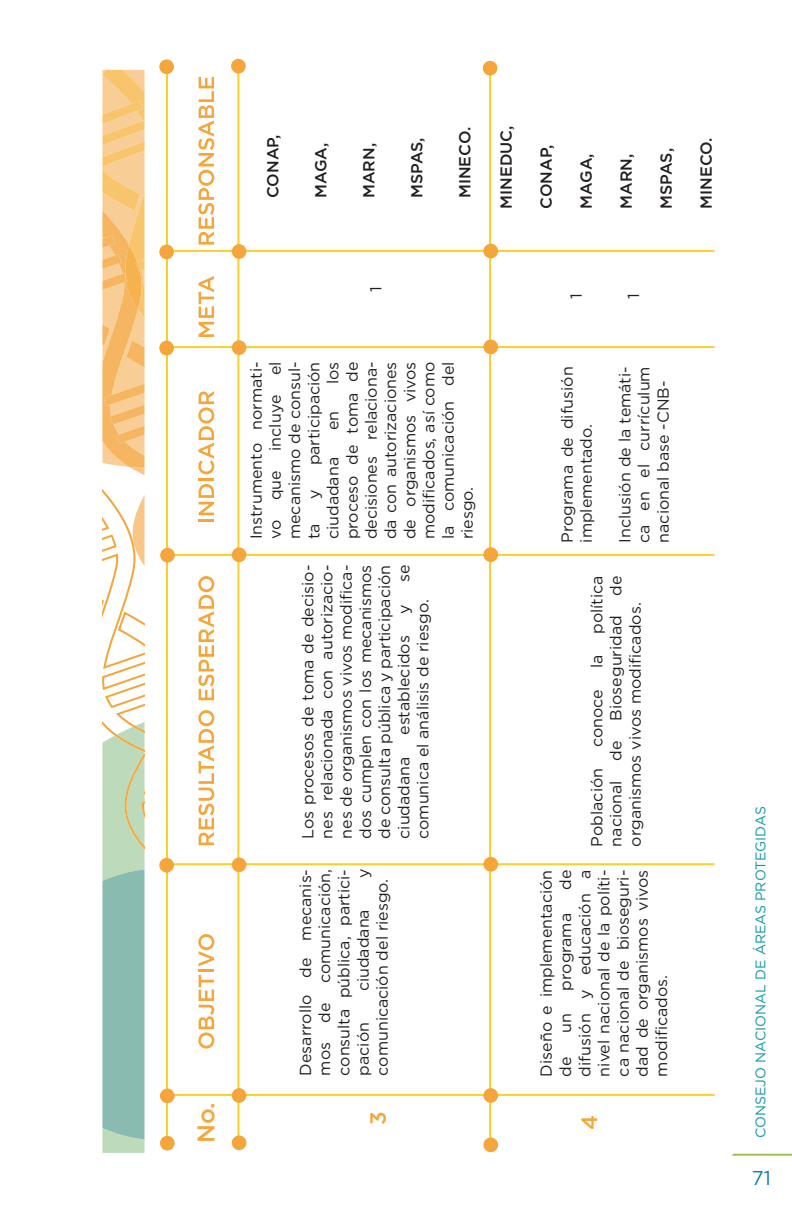
<style>
.page{position:relative;width:792px;height:1224px;background:#fff}
.page>*{position:absolute;margin:0;border:0;box-sizing:border-box;transform-origin:0 0}
.t1{font:500 24px "Gotham";color:#f4a53b}
.t2{font:500 22px "Gotham";color:#f4a53b}
.t3{font:20px "Gotham";color:#107eb1}
.t4{font:16px/19.2px "Gotham";color:#231f20;text-align:justify}
.t5{font:500 16px "Gotham";color:#231f20}
.t6{font:14px "Gotham";color:#0f99a1}
</style>
<div class="page">
<svg style="left:732px;top:1153px;width:60px;height:3px"></svg>
<hr style="left:165px;top:863px;width:549px;height:2px;background:#f7d02c">
<hr style="left:164px;top:1094px;width:550px;height:2px;background:#f7d02c">
<hr style="left:165px;top:554px;width:549px;height:2px;background:#f7d02c">
<hr style="left:168px;top:346px;width:546px;height:2px;background:#f7d02c">
<hr style="left:167px;top:250px;width:547px;height:2px;background:#f7d02c">
<svg style="left:102px;top:70px;width:43px;height:1083px"></svg>
<hr style="left:489px;top:68px;width:2px;height:1077px;background:#f7d02c">
<div style="left:483px;top:1137px;width:15px;height:15px;background:#f4a53b;border-radius:50%"></div>
<div style="left:483px;top:1088px;width:15px;height:15px;background:#f4a53b;border-radius:50%"></div>
<div style="left:483px;top:857px;width:15px;height:15px;background:#f4a53b;border-radius:50%"></div>
<div style="left:483px;top:547px;width:15px;height:15px;background:#f4a53b;border-radius:50%"></div>
<div style="left:483px;top:340px;width:15px;height:14px;background:#f4a53b;border-radius:50%"></div>
<div style="left:483px;top:244px;width:15px;height:14px;background:#f4a53b;border-radius:50%"></div>
<div style="left:483px;top:61px;width:14px;height:14px;background:#f4a53b;border-radius:50%"></div>
<hr style="left:237px;top:66px;width:2px;height:1077px;background:#f7d02c">
<div style="left:232px;top:1135px;width:14px;height:15px;background:#f4a53b;border-radius:50%"></div>
<div style="left:232px;top:1088px;width:14px;height:15px;background:#f4a53b;border-radius:50%"></div>
<div style="left:232px;top:857px;width:14px;height:15px;background:#f4a53b;border-radius:50%"></div>
<div style="left:232px;top:547px;width:14px;height:15px;background:#f4a53b;border-radius:50%"></div>
<div style="left:232px;top:340px;width:14px;height:15px;background:#f4a53b;border-radius:50%"></div>
<div style="left:232px;top:244px;width:14px;height:15px;background:#f4a53b;border-radius:50%"></div>
<div style="left:231px;top:59px;width:15px;height:14px;background:#f4a53b;border-radius:50%"></div>
<hr style="left:166px;top:68px;width:2px;height:1078px;background:#f7d02c">
<svg style="left:198px;top:975px;width:16px;height:74px"></svg>
<hr style="left:199px;top:969px;width:15px;height:3px;background:#f4a53b">
<svg style="left:198px;top:934px;width:16px;height:32px"></svg>
<svg style="left:198px;top:710px;width:16px;height:135px"></svg>
<svg style="left:198px;top:576px;width:16px;height:124px"></svg>
<hr style="left:199px;top:519px;width:15px;height:3px;background:#f4a53b">
<svg style="left:198px;top:391px;width:16px;height:124px"></svg>
<svg style="left:199px;top:276px;width:15px;height:61px"></svg>
<svg style="left:198px;top:77px;width:16px;height:168px"></svg>
<div style="left:160px;top:1089px;width:15px;height:14px;background:#f4a53b;border-radius:50%"></div>
<div style="left:160px;top:1136px;width:15px;height:14px;background:#f4a53b;border-radius:50%"></div>
<div style="left:159px;top:858px;width:15px;height:15px;background:#f4a53b;border-radius:50%"></div>
<div style="left:160px;top:548px;width:15px;height:15px;background:#f4a53b;border-radius:50%"></div>
<div style="left:159px;top:341px;width:15px;height:14px;background:#f4a53b;border-radius:50%"></div>
<div style="left:159px;top:245px;width:15px;height:14px;background:#f4a53b;border-radius:50%"></div>
<div style="left:159px;top:59px;width:15px;height:15px;background:#f4a53b;border-radius:50%"></div>
<h1 class="t1" style="left:197px;top:1143px;width:42px;rotate:-90deg">No.</h1>
<p class="t5" style="left:267px;top:198px;width:65px;rotate:-90deg">CONAP,</p>
<p class="t5" style="left:315px;top:198px;width:57px;rotate:-90deg">MAGA,</p>
<p class="t5" style="left:363px;top:198px;width:57px;rotate:-90deg">MARN,</p>
<p class="t5" style="left:411px;top:198px;width:62px;rotate:-90deg">MSPAS,</p>
<p class="t5" style="left:459px;top:198px;width:73px;rotate:-90deg">MINECO.</p>
<p class="t5" style="left:500px;top:209px;width:85px;rotate:-90deg">MINEDUC,</p>
<p class="t5" style="left:540px;top:209px;width:65px;rotate:-90deg">CONAP,</p>
<p class="t5" style="left:580px;top:209px;width:57px;rotate:-90deg">MAGA,</p>
<p class="t5" style="left:620px;top:209px;width:57px;rotate:-90deg">MARN,</p>
<p class="t5" style="left:660px;top:209px;width:62px;rotate:-90deg">MSPAS,</p>
<p class="t5" style="left:700px;top:209px;width:73px;rotate:-90deg">MINECO.</p>
<p class="t4" style="left:367px;top:292px;width:7px;rotate:-90deg">1</p>
<p class="t4" style="left:324px;top:539px;width:179px;text-indent:155px;rotate:-90deg">los proceso de toma de decisiones relaciona&shy;da con autorizaciones de organismos vivos modificados, así como la comunicación del riesgo.</p>
<p class="t4" style="left:247px;top:539px;width:179px;rotate:-90deg">Instrumento normati&shy;vo que incluye el mecanismo de consul&shy;ta</p>
<p class="t4" style="left:305px;top:539px;width:179px;text-indent:74px;rotate:-90deg">participación ciudadana</p>
<p class="t4" style="left:324px;top:430px;width:21px;rotate:-90deg">en</p>
<p class="t4" style="left:305px;top:499px;width:11px;rotate:-90deg">y</p>
<p class="t4" style="left:395px;top:582px;width:19px;rotate:-90deg">se</p>
<p class="t4" style="left:299px;top:839px;width:275px;rotate:-90deg">Los procesos de toma de decisio&shy;nes relacionada con autorizacio&shy;nes de organismos vivos modifica&shy;dos cumplen con los mecanismos de consulta pública y participación ciudadana</p>
<p class="t4" style="left:414px;top:839px;width:241px;rotate:-90deg">comunica el análisis de riesgo.</p>
<p class="t4" style="left:395px;top:614px;width:11px;rotate:-90deg">y</p>
<p class="t4" style="left:395px;top:735px;width:101px;rotate:-90deg">establecidos</p>
<p class="t4" style="left:567px;top:299px;width:7px;rotate:-90deg">1</p>
<p class="t4" style="left:625px;top:299px;width:7px;rotate:-90deg">1</p>
<p class="t4" style="left:558px;top:543px;width:178px;rotate:-90deg">Programa de difusión implementado.</p>
<p class="t4" style="left:616px;top:543px;width:178px;rotate:-90deg">Inclusión de la temáti&shy;ca en el currículum nacional base -CNB-</p>
<p class="t4" style="left:588px;top:847px;width:273px;text-indent:213px;rotate:-90deg">política nacional de Bioseguridad de organismos vivos modificados.</p>
<p class="t4" style="left:588px;top:668px;width:15px;rotate:-90deg">la</p>
<p class="t4" style="left:588px;top:747px;width:59px;rotate:-90deg">conoce</p>
<p class="t4" style="left:588px;top:847px;width:80px;rotate:-90deg">Población</p>
<p class="t4" style="left:354px;top:878px;width:11px;rotate:-90deg">y</p>
<p class="t4" style="left:297px;top:1076px;width:208px;rotate:-90deg">Desarrollo de mecanis&shy;mos de comunicación, consulta pública, partici&shy;pación</p>
<p class="t4" style="left:557px;top:1077px;width:208px;text-indent:187px;rotate:-90deg">de difusión y educación a nivel nacional de la políti&shy;ca nacional de bioseguri&shy;dad de organismos vivos modificados.</p>
<p class="t4" style="left:374px;top:1076px;width:198px;rotate:-90deg">comunicación del riesgo.</p>
<p class="t4" style="left:538px;top:1077px;width:208px;rotate:-90deg">Diseño e implementación de</p>
<p class="t4" style="left:354px;top:991px;width:84px;rotate:-90deg">ciudadana</p>
<p class="t4" style="left:557px;top:991px;width:79px;rotate:-90deg">programa</p>
<p class="t4" style="left:557px;top:1033px;width:21px;rotate:-90deg">un</p>
<h2 class="t2" style="left:370px;top:1125px;width:15px;rotate:-90deg">3</h2>
<h2 class="t2" style="left:581px;top:1130px;width:17px;rotate:-90deg">4</h2>
<p class="t6" style="left:755px;top:1138px;width:333px;rotate:-90deg">CONSEJO NACIONAL DE ÁREAS PROTEGIDAS</p>
<p class="t3" style="left:752px;top:1171px;width:21px">71</p>
</div>
